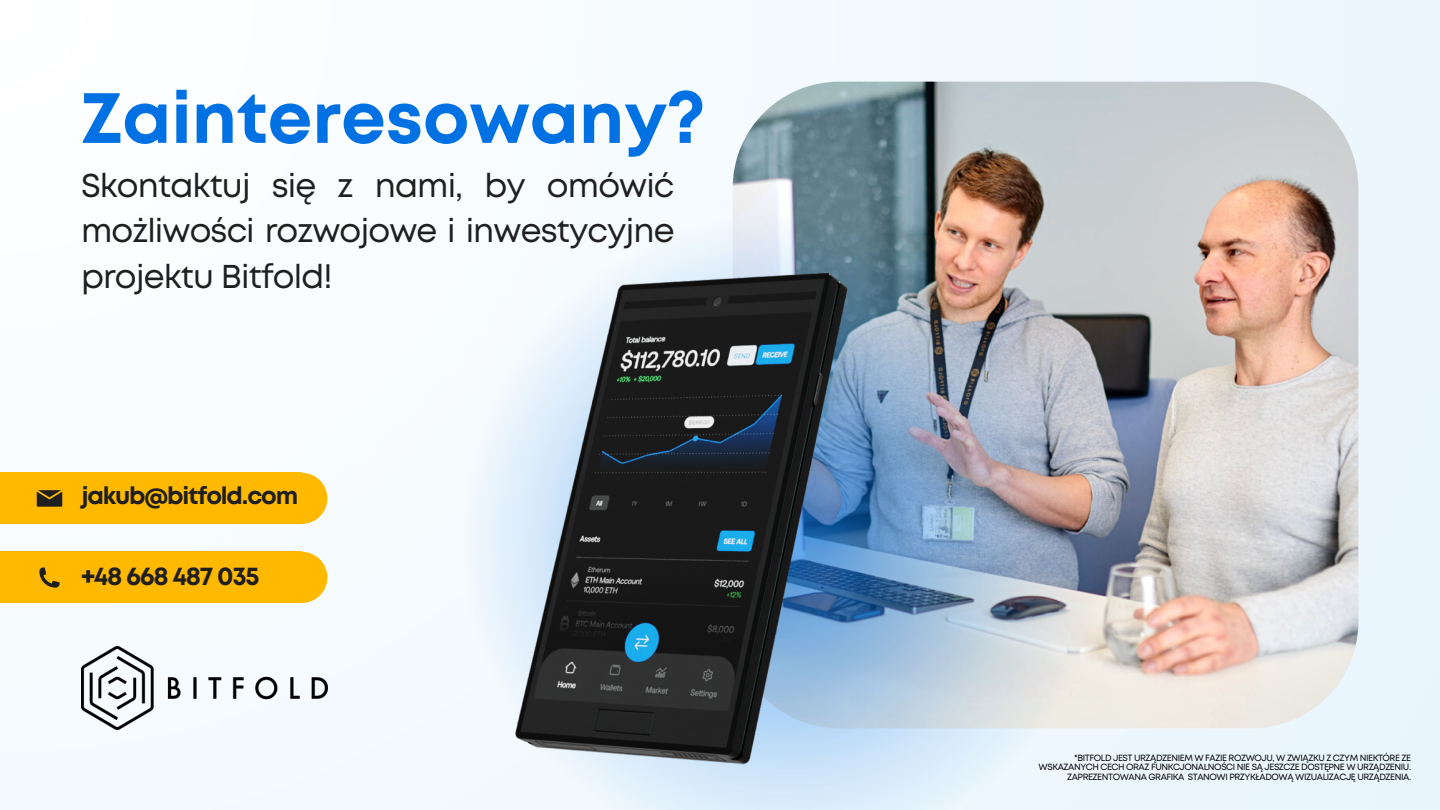
<style>
.page{position:relative;width:1440px;height:810px;background:#fff}
.page>*{position:absolute;margin:0;border:0;box-sizing:border-box;transform-origin:0 0}
.t1{font:700 71px "Mont";color:#0071e3}
.t2{font:33px/45.8px "Mont";letter-spacing:-.025em;color:#1f1f1f;text-align:justify}
.t3{font:700 26px "Mont";letter-spacing:-.045em;color:#1f1f1f}
.t4{font:700 24px "Mont";letter-spacing:-.045em;color:#1f1f1f}
.t5{font:9px/9.8px "Mont";letter-spacing:-.045em;color:#000;text-align:right}
</style>
<div class="page">
<div style="left:0;top:0;width:1440px;height:810px;background:linear-gradient(to right,#fcfefe,#ebf6fd)"></div>
<img style="left:733px;top:82px;width:625px;height:646px;border-radius:107px">
<img style="left:461px;top:213px;width:646px;height:597px">
<img style="left:424px;top:213px;width:500px;height:570px">
<img style="left:81px;top:647px;width:247px;height:82px">
<div style="left:0;top:552px;width:302px;height:51px;background:#ffb901"></div>
<div style="left:276px;top:552px;width:51px;height:51px;background:#ffb901;border-radius:50%"></div>
<div style="left:0;top:473px;width:302px;height:51px;background:#ffb901"></div>
<div style="left:276px;top:473px;width:51px;height:51px;background:#ffb901;border-radius:50%"></div>
<svg style="left:39px;top:567px;width:21px;height:21px"></svg>
<svg style="left:37px;top:490px;width:25px;height:17px"></svg>
<h1 class="t1" style="left:81px;top:91px;width:626px">Zainteresowany?</h1>
<h2 class="t2" style="left:81px;top:165px;width:595px">Skontaktuj się z nami, by omówić możliwości rozwojowe i inwestycyjne projektu Bitfold!</h2>
<h3 class="t4" style="left:81px;top:487px;width:218px">jakub@bitfold.com</h3>
<h3 class="t3" style="left:81px;top:566px;width:180px">+48 668 487 035</h3>
<p class="t5" style="left:1039px;top:753px;width:374px">*BITFOLD JEST URZĄDZENIEM W FAZIE ROZWOJU, W ZWIĄZKU Z CZYM NIEKTÓRE ZE<br>WSKAZANYCH CECH ORAZ FUNKCJONALNOŚCI NIE SĄ JESZCZE DOSTĘPNE W URZĄDZENIU.<br>ZAPREZENTOWANA GRAFIKA STANOWI PRZYKŁADOWĄ WIZUALIZACJĘ URZĄDZENIA.</p>
</div>
